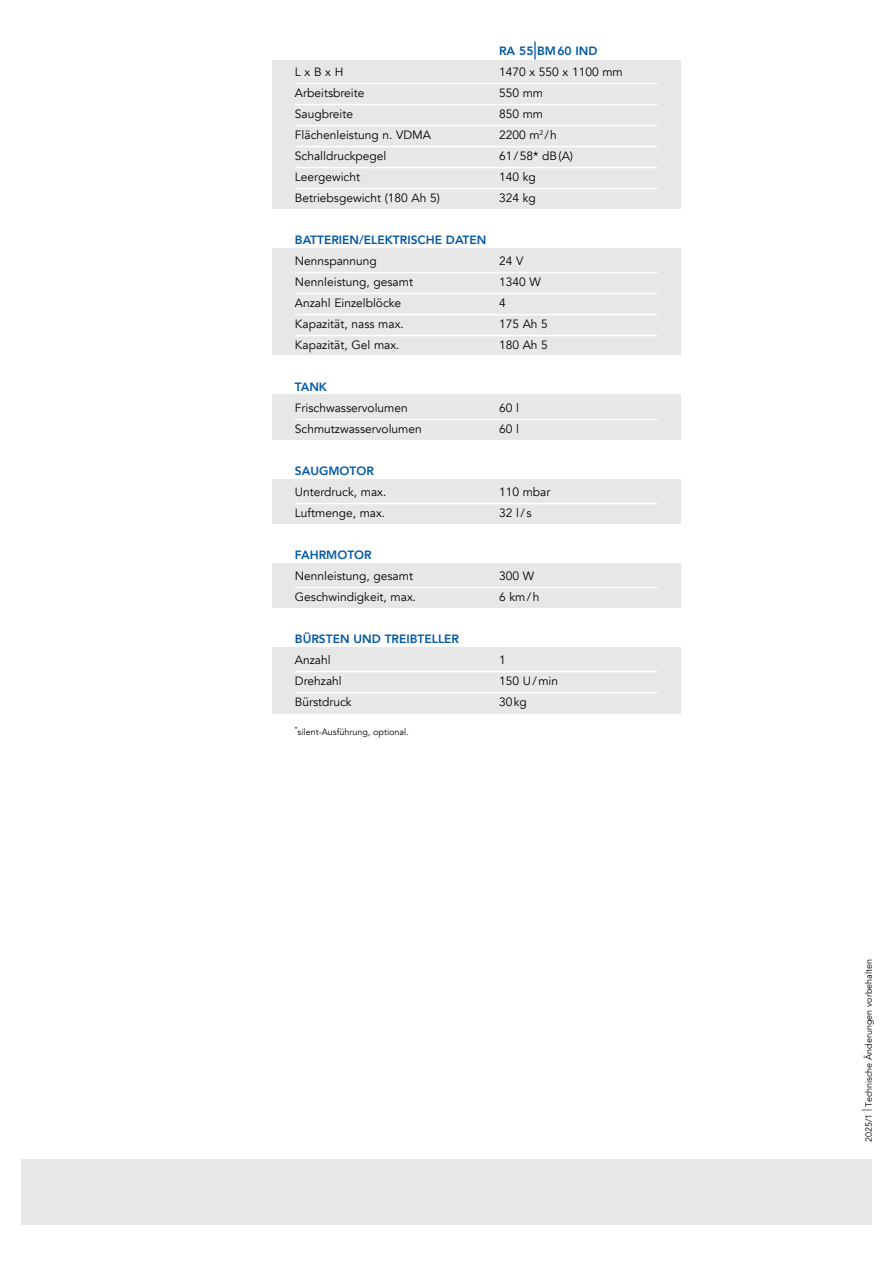
<style>
.page{position:relative;width:893px;height:1263px;background:#fff}
.page>*{position:absolute;margin:0;border:0;box-sizing:border-box;transform-origin:0 0}
.t1{font:12px "Avenir";color:#000}
.t2{font:800 12px "Avenir";color:#0058a5}
.t3{font:9px "Avenir";color:#000}
.s1{font-size:18px}
.s2{font-size:13.5px}
</style>
<div class="page">
<div style="left:21px;top:1159px;width:851px;height:66px;background:#e7e7e7"></div>
<div style="left:272px;top:61px;width:408px;height:653px;background:#e7e7e7"></div>
<div style="left:272px;top:209px;width:414px;height:38px;background:#fff"></div>
<div style="left:272px;top:356px;width:414px;height:38px;background:#fff"></div>
<div style="left:272px;top:440px;width:414px;height:38px;background:#fff"></div>
<div style="left:272px;top:524px;width:414px;height:38px;background:#fff"></div>
<div style="left:272px;top:608px;width:414px;height:38px;background:#fff"></div>
<hr style="left:295px;top:83px;width:363px;height:1px;background:#fff">
<hr style="left:295px;top:104px;width:363px;height:1px;background:#fff">
<hr style="left:295px;top:125px;width:363px;height:1px;background:#fff">
<hr style="left:295px;top:146px;width:363px;height:1px;background:#fff">
<hr style="left:295px;top:167px;width:363px;height:1px;background:#fff">
<hr style="left:295px;top:188px;width:363px;height:1px;background:#fff">
<hr style="left:295px;top:272px;width:363px;height:1px;background:#fff">
<hr style="left:295px;top:293px;width:363px;height:1px;background:#fff">
<hr style="left:295px;top:314px;width:363px;height:1px;background:#fff">
<hr style="left:295px;top:335px;width:363px;height:1px;background:#fff">
<hr style="left:295px;top:419px;width:363px;height:1px;background:#fff">
<hr style="left:295px;top:503px;width:363px;height:1px;background:#fff">
<hr style="left:295px;top:587px;width:363px;height:1px;background:#fff">
<hr style="left:295px;top:671px;width:363px;height:1px;background:#fff">
<hr style="left:295px;top:692px;width:363px;height:1px;background:#fff">
<p class="t2" style="left:499px;top:45px;width:100px">RA 55 <span class="s1">|</span> BM 60 IND</p>
<p class="t1" style="left:295px;top:67px;width:50px">L x B x H</p>
<p class="t1" style="left:499px;top:67px;width:125px">1470 x 550 x 1100 mm</p>
<p class="t1" style="left:295px;top:88px;width:71px">Arbeitsbreite</p>
<p class="t1" style="left:499px;top:88px;width:46px">550 mm</p>
<p class="t1" style="left:295px;top:109px;width:60px">Saugbreite</p>
<p class="t1" style="left:499px;top:109px;width:46px">850 mm</p>
<p class="t1" style="left:295px;top:130px;width:138px">Flächenleistung n. VDMA</p>
<p class="t1" style="left:499px;top:130px;width:59px">2200 m<sup>2</sup> / h</p>
<p class="t1" style="left:295px;top:151px;width:93px">Schalldruckpegel</p>
<p class="t1" style="left:499px;top:151px;width:75px">61 / 58* dB (A)</p>
<p class="t1" style="left:295px;top:172px;width:67px">Leergewicht</p>
<p class="t1" style="left:499px;top:172px;width:38px">140 kg</p>
<p class="t1" style="left:295px;top:193px;width:147px">Betriebsgewicht (180 Ah 5)</p>
<p class="t1" style="left:499px;top:193px;width:38px">324 kg</p>
<p class="t2" style="left:295px;top:234px;width:193px">BATTERIEN/ELEKTRISCHE DATEN</p>
<p class="t1" style="left:295px;top:256px;width:84px">Nennspannung</p>
<p class="t1" style="left:499px;top:256px;width:26px">24 V</p>
<p class="t1" style="left:295px;top:277px;width:120px">Nennleistung, gesamt</p>
<p class="t1" style="left:499px;top:277px;width:43px">1340 W</p>
<p class="t1" style="left:295px;top:298px;width:108px">Anzahl Einzelblöcke</p>
<p class="t1" style="left:499px;top:298px;width:8px">4</p>
<p class="t1" style="left:295px;top:319px;width:110px">Kapazität, nass max.</p>
<p class="t1" style="left:499px;top:319px;width:50px">175 Ah 5</p>
<p class="t1" style="left:295px;top:340px;width:106px">Kapazität, Gel max.</p>
<p class="t1" style="left:499px;top:340px;width:50px">180 Ah 5</p>
<p class="t2" style="left:295px;top:381px;width:34px">TANK</p>
<p class="t1" style="left:295px;top:403px;width:114px">Frischwasservolumen</p>
<p class="t1" style="left:499px;top:403px;width:21px">60 l</p>
<p class="t1" style="left:295px;top:424px;width:128px">Schmutzwasservolumen</p>
<p class="t1" style="left:499px;top:424px;width:21px">60 l</p>
<p class="t2" style="left:295px;top:465px;width:81px">SAUGMOTOR</p>
<p class="t1" style="left:295px;top:487px;width:93px">Unterdruck, max.</p>
<p class="t1" style="left:499px;top:487px;width:53px">110 mbar</p>
<p class="t1" style="left:295px;top:508px;width:92px">Luftmenge, max.</p>
<p class="t1" style="left:499px;top:508px;width:34px">32 l/s</p>
<p class="t2" style="left:295px;top:549px;width:78px">FAHRMOTOR</p>
<p class="t1" style="left:295px;top:571px;width:120px">Nennleistung, gesamt</p>
<p class="t1" style="left:499px;top:571px;width:37px">300 W</p>
<p class="t1" style="left:295px;top:592px;width:123px">Geschwindigkeit, max.</p>
<p class="t1" style="left:499px;top:592px;width:42px">6 km/h</p>
<p class="t2" style="left:295px;top:633px;width:166px">BÜRSTEN UND TREIBTELLER</p>
<p class="t1" style="left:295px;top:655px;width:37px">Anzahl</p>
<p class="t1" style="left:499px;top:655px;width:8px">1</p>
<p class="t1" style="left:295px;top:676px;width:48px">Drehzahl</p>
<p class="t1" style="left:499px;top:676px;width:61px">150 U / min</p>
<p class="t1" style="left:295px;top:697px;width:58px">Bürstdruck</p>
<p class="t1" style="left:499px;top:697px;width:29px">30 kg</p>
<p class="t3" style="left:295px;top:728px;width:115px"><sup>*</sup>silent-Ausführung, optional.</p>
<p class="t3" style="left:865px;top:1142px;width:185px;rotate:-90deg">2025/1 <span class="s2">|</span> Technische Änderungen vorbehalten</p>
</div>
